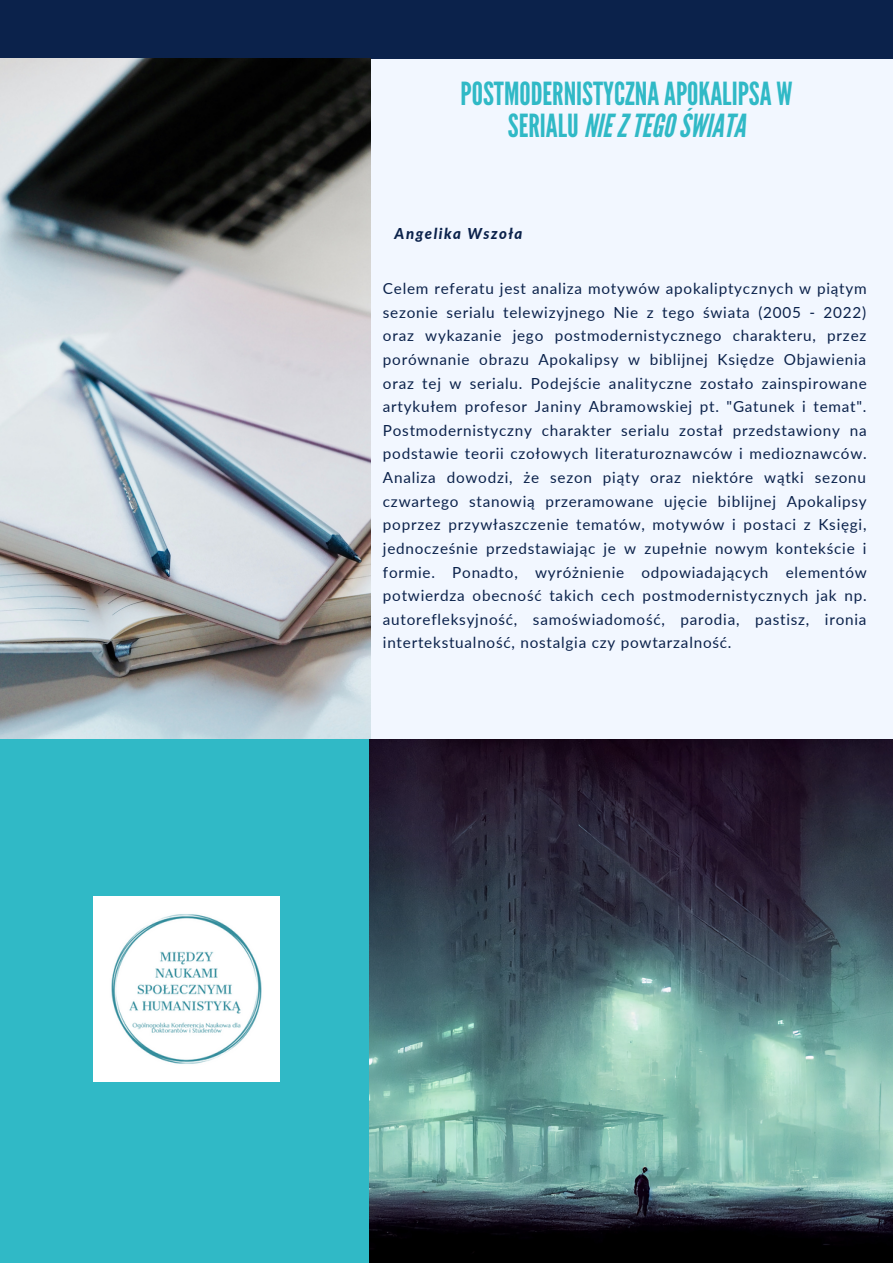
<style>
.page{position:relative;width:893px;height:1264px;background:#fff}
.page>*{position:absolute;margin:0;border:0;box-sizing:border-box;transform-origin:0 0}
.t1{font:31.8px/31.5px "League Gothic";color:#30b9c6;text-align:center}
.t2{font:15.3px/23.5px "Lato";letter-spacing:.05em;color:#0b224b;text-align:justify}
.t3{font:italic 800 15px "Lato";letter-spacing:.1em;color:#0b224b}
.s1{font-style:italic}
</style>
<div class="page">
<div style="left:0;top:0;width:892px;height:1262px;background:#f2f7ff"></div>
<div style="left:0;top:727px;width:370px;height:535px;background:#30b9c6"></div>
<div style="left:0;top:0;width:892px;height:58px;background:#0b224b"></div>
<img style="left:0;top:58px;width:370px;height:680px">
<img style="left:94px;top:896px;width:185px;height:185px">
<img style="left:370px;top:739px;width:522px;height:522px">
<p class="t1" style="left:460px;top:79px;width:333px">POSTMODERNISTYCZNAAPOKALIPSA W<br>SERIALU<span class="s1">NIE ZTEGOŚWIATA</span></p>
<p class="t3" style="left:394px;top:224px;width:129px">Angelika Wszoła</p>
<p class="t2" style="left:383px;top:276px;width:485px">Celem referatu jest analiza motywów apokaliptycznych w piątym sezonie serialu telewizyjnego Nie z tego świata (2005 - 2022) oraz wykazanie jego postmodernistycznego charakteru, przez porównanie obrazu Apokalipsy w biblijnej Księdze Objawienia oraz tej w serialu. Podejście analityczne zostało zainspirowane artykułem profesor Janiny Abramowskiej pt. "Gatunek i temat".<br>Postmodernistyczny charakter serialu został przedstawiony na podstawie teorii czołowych literaturoznawców i medioznawców.<br>Analiza dowodzi, że sezon piąty oraz niektóre wątki sezonu czwartego stanowią przeramowane ujęcie biblijnej Apokalipsy poprzez przywłaszczenie tematów, motywów i postaci z Księgi, jednocześnie przedstawiając je w zupełnie nowym kontekście i formie. Ponadto, wyróżnienie odpowiadających elementów potwierdza obecność takich cech postmodernistycznych jak np. autorefleksyjność, samoświadomość, parodia, pastisz, ironia intertekstualność, nostalgia czy powtarzalność.</p>
</div>
